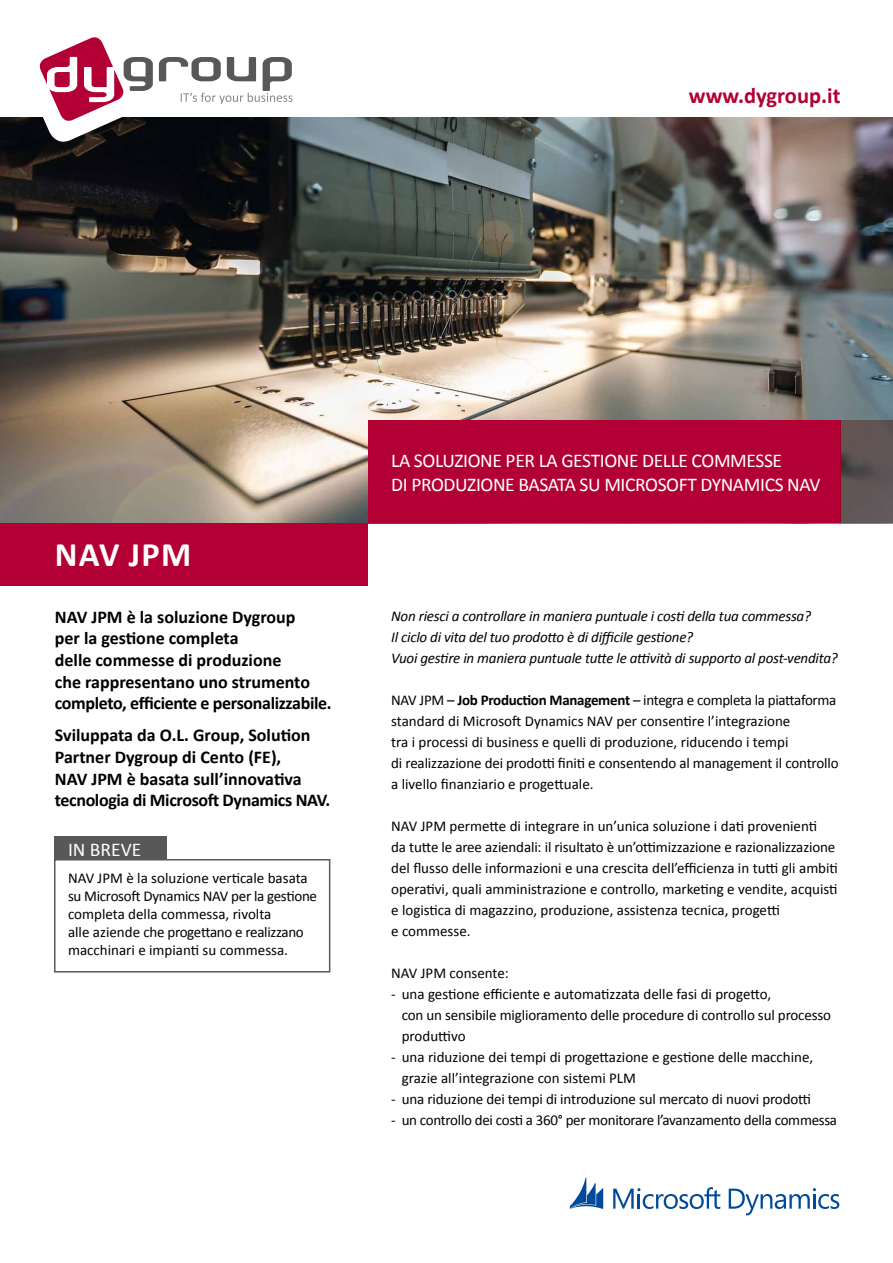
<style>
.page{position:relative;width:893px;height:1263px;background:#fff}
.page>*{position:absolute;margin:0;border:0;box-sizing:border-box;transform-origin:0 0}
.t1{font:700 34.5px "Calibri";letter-spacing:.04em;color:#fff}
.t2{font:700 22.5px "Calibri";color:#b30034}
.t3{font:19.5px/24px "Calibri";letter-spacing:-.02em;color:#fff}
.t4{font:700 18px/21.6px "Calibri";color:#000}
.t5{font:15px/21px "Calibri";letter-spacing:-.01em;color:#000}
.t6{font:italic 15px/21px "Calibri";letter-spacing:-.015em;color:#000}
.s1{font-weight:700}
</style>
<div class="page">
<img style="left:0;top:118px;width:893px;height:405px">
<div style="left:368px;top:420px;width:473px;height:103px;background:#b30034"></div>
<div style="left:0;top:523px;width:368px;height:62px;background:#b30034"></div>
<svg style="left:840px;top:420px;width:53px;height:103px;background:#5f5253"></svg>
<div style="left:54px;top:859px;width:276px;height:113px;border:2px solid #58585a"></div>
<div style="left:54px;top:836px;width:112px;height:23px;background:#58585a"></div>
<svg style="left:7px;top:37px;width:286px;height:109px"></svg>
<svg style="left:729px;top:1188px;width:110px;height:27px"></svg>
<svg style="left:613px;top:1187px;width:107px;height:22px"></svg>
<svg style="left:570px;top:1177px;width:33px;height:32px"></svg>
<h2 class="t2" style="left:689px;top:81px;width:153px">www.dygroup.it</h2>
<h1 class="t1" style="left:55px;top:533px;width:138px">NAV JPM</h1>
<p class="t4" style="left:55px;top:605px;width:278px">NAV JPM è la soluzione Dygroup<br>per la gestione completa<br>delle commesse di produzione<br>che rappresentano uno strumento completo, efficiente e personalizzabile.</p>
<p class="t4" style="left:55px;top:724px;width:277px">Sviluppata da O.L. Group, Solution Partner Dygroup di Cento (FE),<br>NAV JPM è basata sull’innovativa tecnologia di Microsoft Dynamics NAV.</p>
<h3 class="t3" style="left:68px;top:837px;width:33px">In breve</h3>
<p class="t5" style="left:68px;top:868px;width:250px;line-height:18px">NAV JPM è la soluzione verticale basata su Microsoft Dynamics NAV per la gestione completa della commessa, rivolta<br>alle aziende che progettano e realizzano macchinari e impianti su commessa.</p>
<h3 class="t3" style="left:391px;top:448px;width:431px">LA SOLUZIONE PER LA GESTIONE DELLE COMMESSE<br>DI PRODUZIONE BASATA SU MICROSOFT DYNAMICS NAV</h3>
<p class="t6" style="left:391px;top:604px;width:448px">Non riesci a controllare in maniera puntuale i costi della tua commessa?<br>Il ciclo di vita del tuo prodotto è di difficile gestione?<br>Vuoi gestire in maniera puntuale tutte le attività di supporto al post-vendita?</p>
<p class="t5" style="left:391px;top:688px;width:449px">NAV JPM – <span class="s1">Job Production Management</span> – integra e completa la piattaforma standard di Microsoft Dynamics NAV per consentire l’integrazione<br>tra i processi di business e quelli di produzione, riducendo i tempi<br>di realizzazione dei prodotti finiti e consentendo al management il controllo a livello finanziario e progettuale.</p>
<p class="t5" style="left:391px;top:814px;width:448px">NAV JPM permette di integrare in un’unica soluzione i dati provenienti<br>da tutte le aree aziendali: il risultato è un’ottimizzazione e razionalizzazione del flusso delle informazioni e una crescita dell’efficienza in tutti gli ambiti operativi, quali amministrazione e controllo, marketing e vendite, acquisti e logistica di magazzino, produzione, assistenza tecnica, progetti<br>e commesse.</p>
<p class="t5" style="left:391px;top:961px;width:119px">NAV JPM consente:</p>
<p class="t5" style="left:402px;top:982px;width:431px;text-indent:-10px">- una gestione efficiente e automatizzata delle fasi di progetto,<br>con un sensibile miglioramento delle procedure di controllo sul processo produttivo</p>
<p class="t5" style="left:402px;top:1045px;width:413px;text-indent:-10px">- una riduzione dei tempi di progettazione e gestione delle macchine, grazie all’integrazione con sistemi PLM</p>
<p class="t5" style="left:391px;top:1087px;width:421px">- una riduzione dei tempi di introduzione sul mercato di nuovi prodotti</p>
<p class="t5" style="left:391px;top:1108px;width:447px">- un controllo dei costi a 360° per monitorare l’avanzamento della commessa</p>
</div>
